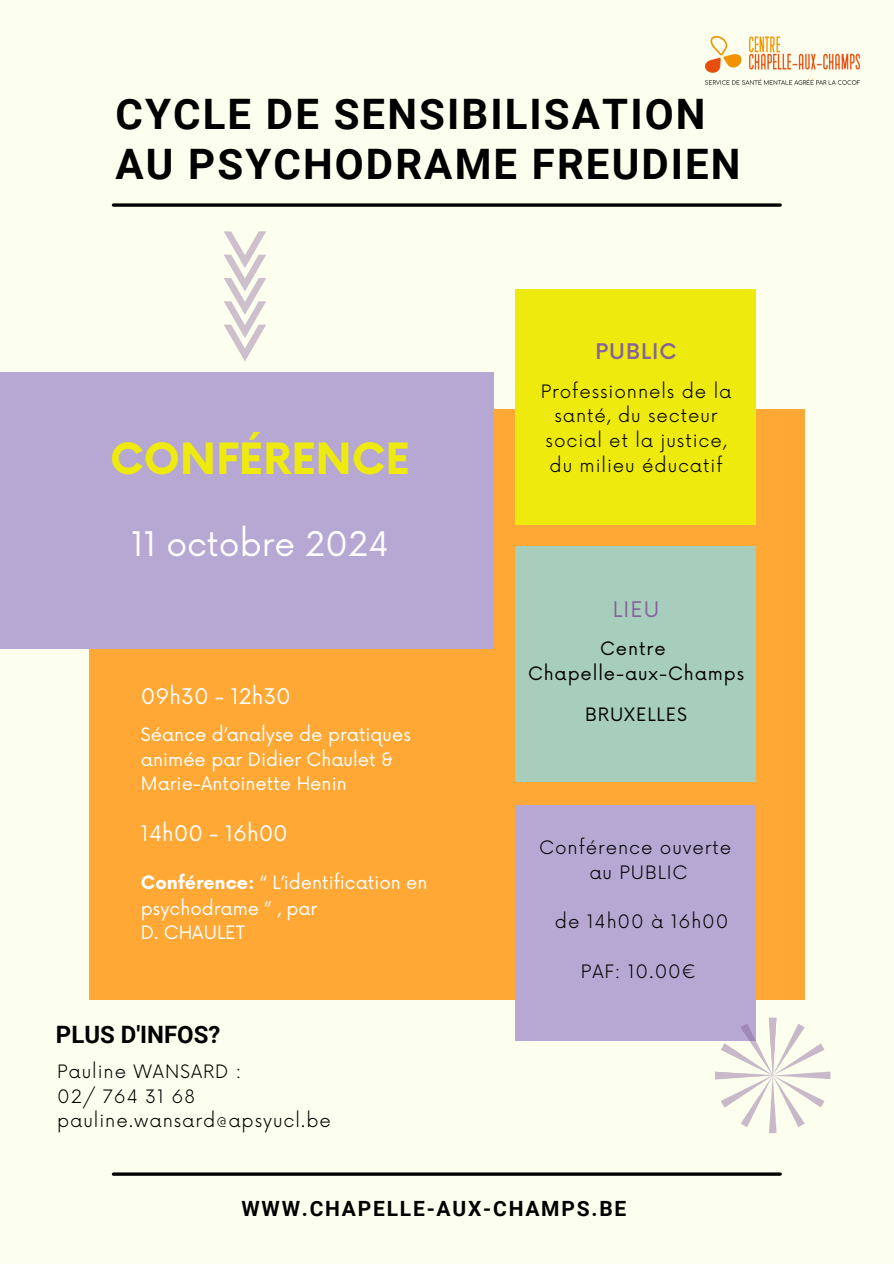
<style>
.page{position:relative;width:894px;height:1264px;background:#fff}
.page>*{position:absolute;margin:0;border:0;box-sizing:border-box;transform-origin:0 0}
.t1{font:700 42px/49.5px "Roboto";letter-spacing:.05em;color:#000}
.t2{font:700 42px "Now";color:#efea0e}
.t3{font:33px "Now";color:#fff}
.t4{font:700 23.85px "Roboto";color:#000}
.t5{font:700 21px "Roboto";letter-spacing:.085em;color:#000}
.t6{font:21px "Now";color:#fff}
.t7{font:500 21px "Now";letter-spacing:.05em;color:#85639b}
.t8{font:21px "Now";color:#85639b}
.t9{font:300 18px/24.8px "Now";letter-spacing:.05em;color:#000;text-align:center}
.t10{font:18px/24.8px "Now";color:#fff}
.t11{font:18px "Now";letter-spacing:.05em;color:#000}
.s1{font-weight:700}
</style>
<div class="page">
<div style="left:0;top:0;width:893px;height:1263px;background:#fdffee"></div>
<div style="left:89px;top:409px;width:715px;height:591px;background:#ffa835"></div>
<div style="left:0;top:373px;width:493px;height:276px;background:#b6a8d3"></div>
<div style="left:515px;top:290px;width:241px;height:235px;background:#efea0e"></div>
<div style="left:515px;top:546px;width:241px;height:235px;background:#a7cdbc"></div>
<div style="left:515px;top:805px;width:241px;height:235px;background:#b6a8d3"></div>
<svg style="left:113px;top:203px;width:667px;height:4px;background:#262724"></svg>
<hr style="left:113px;top:1172px;width:667px;height:3px;background:#000">
<svg style="left:714px;top:1017px;width:116px;height:116px"></svg>
<svg style="left:224px;top:231px;width:42px;height:130px"></svg>
<img style="left:704px;top:35px;width:157px;height:50px">
<p class="t1" style="left:115px;top:90px;width:626px">CYCLE DE SENSIBILISATION<br>AU PSYCHODRAME FREUDIEN</p>
<h5 class="t2" style="left:110px;top:436px;width:301px">CONFÉRENCE</h5>
<h1 class="t3" style="left:131px;top:526px;width:259px">11 octobre 2024</h1>
<p class="t6" style="left:141px;top:685px;width:151px">09h30 - 12h30</p>
<p class="t10" style="left:141px;top:723px;width:271px">Séance d’analyse de pratiques animée par Didier Chaulet &amp;<br>Marie-Antoinette Henin</p>
<h3 class="t6" style="left:141px;top:821px;width:148px">14h00 - 16h00</h3>
<p class="t10" style="left:141px;top:870px;width:288px;line-height:25.8px"><span class="s1">Conférence:</span> “ L’identification en psychodrame ” , par</p>
<p class="t10" style="left:141px;top:921px;width:106px">D. CHAULET</p>
<p class="t4" style="left:56px;top:1020px;width:166px">PLUS D'INFOS?</p>
<p class="t9" style="left:57px;top:1059px;width:186px">Pauline WANSARD :</p>
<p class="t9" style="left:57px;top:1084px;width:139px">02/ 764 31 68</p>
<p class="t9" style="left:57px;top:1109px;width:275px">pauline.wansard@apsyucl.be</p>
<p class="t7" style="left:595px;top:340px;width:83px">PUBLIC</p>
<h4 class="t9" style="left:540px;top:380px;width:192px">Professionnels de la santé, du secteur social et la justice, du milieu éducatif</h4>
<p class="t8" style="left:612px;top:597px;width:48px">LIEU</p>
<h1 class="t11" style="left:600px;top:638px;width:67px">Centre</h1>
<h2 class="t11" style="left:528px;top:663px;width:217px">Chapelle-aux-Champs</h2>
<h6 class="t11" style="left:585px;top:704px;width:103px">BRUXELLES</h6>
<p class="t9" style="left:539px;top:836px;width:194px">Conférence ouverte</p>
<h6 class="t9" style="left:589px;top:860px;width:100px">au PUBLIC</h6>
<p class="t9" style="left:555px;top:910px;width:175px">de 14h00 à 16h00</p>
<p class="t9" style="left:580px;top:959px;width:117px">PAF: 10.00€</p>
<p class="t5" style="left:241px;top:1196px;width:386px">WWW.CHAPELLE-AUX-CHAMPS.BE</p>
</div>
